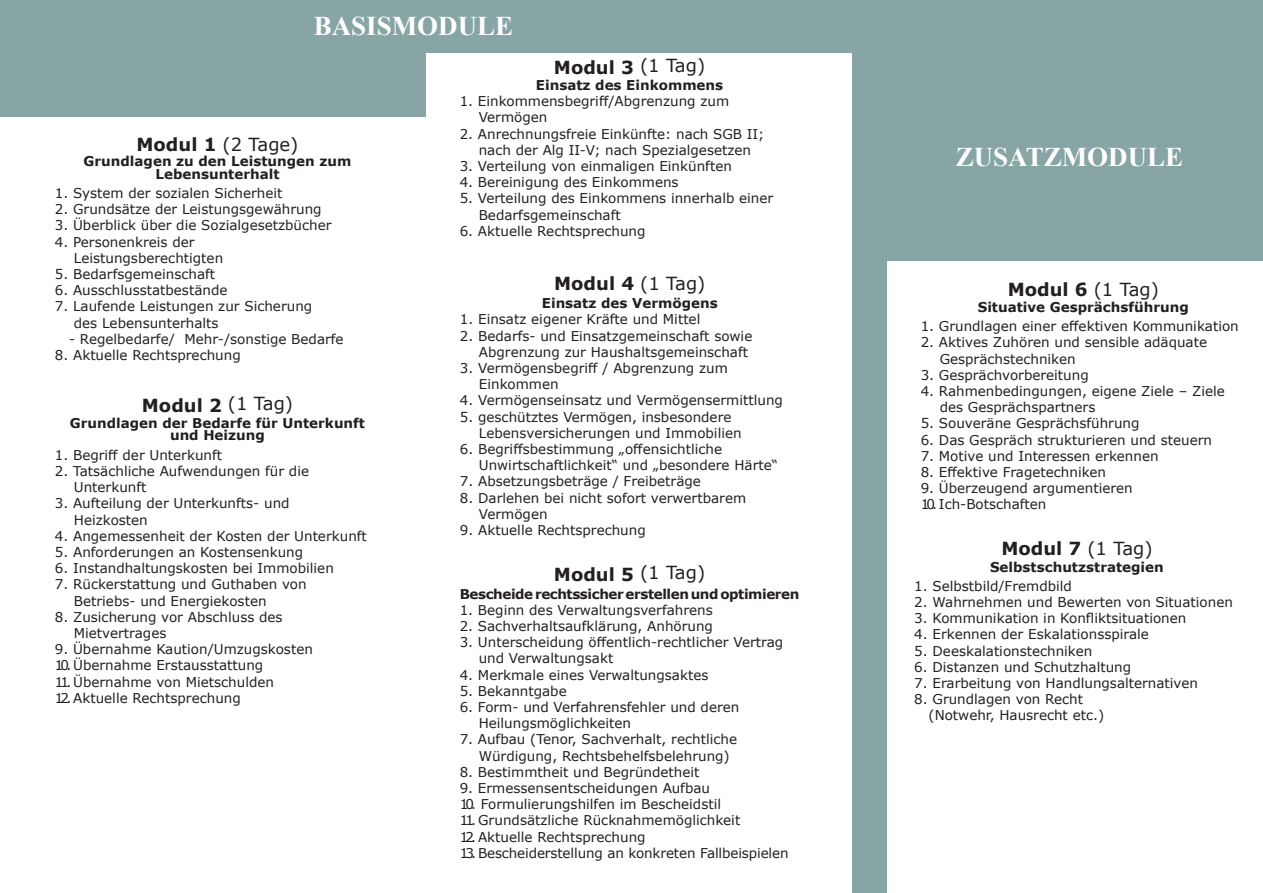
<style>
.page{position:relative;width:1263px;height:893px;background:#fff}
.page>*{position:absolute;margin:0;border:0;box-sizing:border-box;transform-origin:0 0}
.t1{font:700 27px "Times New Roman";color:#fff}
.t2{font:700 18px "Verdana";color:#231f20}
.t3{font:18px "Verdana";color:#231f20}
.t4{font:13.5px/16.2px "Verdana";color:#231f20}
.t5{font:700 13.5px/12.6px "Verdana";color:#231f20;text-align:center}
.t6{font:700 13.5px "Verdana";letter-spacing:-.03em;color:#231f20}
.s1{font-weight:700}
.s2{font-weight:400}
</style>
<div class="page">
<div style="left:0;top:0;width:929px;height:53px;background:#87a5a4"></div>
<div style="left:853px;top:94px;width:410px;height:166px;background:#87a5a4"></div>
<div style="left:853px;top:249px;width:34px;height:644px;background:#87a5a4"></div>
<div style="left:853px;top:0;width:410px;height:100px;background:#87a5a4"></div>
<div style="left:0;top:47px;width:425px;height:70px;background:#87a5a4"></div>
<p class="t1" style="left:314px;top:6px;width:201px">BASISMODULE</p>
<p class="t3" style="left:137px;top:132px;width:163px"><span class="s1">Modul 1</span> (2 Tage)</p>
<p class="t5" style="left:84px;top:154px;width:269px;line-height:13.2px">Grundlagen zu den Leistungen zum<br>Lebensunterhalt</p>
<p class="t4" style="left:55px;top:185px;width:229px">1. System der sozialen Sicherheit</p>
<p class="t4" style="left:55px;top:201px;width:268px">2. Grundsätze der Leistungsgewährung</p>
<p class="t4" style="left:55px;top:217px;width:278px">3. Überblick über die Sozialgesetzbücher</p>
<p class="t4" style="left:74px;top:233px;width:151px;text-indent:-19px">4. Personenkreis der<br>Leistungsberechtigten</p>
<p class="t4" style="left:55px;top:266px;width:162px">5. Bedarfsgemeinschaft</p>
<p class="t4" style="left:55px;top:282px;width:174px">6. Ausschlusstatbestände</p>
<p class="t4" style="left:74px;top:298px;width:240px;text-indent:-19px">7. Laufende Leistungen zur Sicherung des Lebensunterhalts</p>
<p class="t4" style="left:69px;top:331px;width:276px">- Regelbedarfe/ Mehr-/sonstige Bedarfe</p>
<p class="t4" style="left:55px;top:347px;width:187px">8. Aktuelle Rechtsprechung</p>
<p class="t2" style="left:142px;top:392px;width:153px">Modul 2 <span class="s2">(1 Tag)</span></p>
<p class="t5" style="left:70px;top:416px;width:297px">Grundlagen der Bedarfe für Unterkunft und Heizung</p>
<p class="t4" style="left:55px;top:447px;width:169px">1. Begriff der Unterkunft</p>
<p class="t4" style="left:74px;top:463px;width:237px;text-indent:-19px">2. Tatsächliche Aufwendungen für die<br>Unterkunft</p>
<p class="t4" style="left:74px;top:495px;width:217px;text-indent:-19px">3. Aufteilung der Unterkunfts- und<br>Heizkosten</p>
<p class="t4" style="left:55px;top:528px;width:314px">4. Angemessenheit der Kosten der Unterkunft</p>
<p class="t4" style="left:55px;top:544px;width:250px">5. Anforderungen an Kostensenkung</p>
<p class="t4" style="left:55px;top:560px;width:280px">6. Instandhaltungskosten bei Immobilien</p>
<p class="t4" style="left:74px;top:576px;width:234px;text-indent:-19px">7. Rückerstattung und Guthaben von<br>Betriebs- und Energiekosten</p>
<p class="t4" style="left:74px;top:609px;width:210px;text-indent:-19px">8. Zusicherung vor Abschluss des<br>Mietvertrages</p>
<p class="t4" style="left:55px;top:641px;width:260px">9. Übernahme Kaution/Umzugskosten</p>
<p class="t4" style="left:55px;top:657px;width:210px">10. Übernahme Erstausstattung</p>
<p class="t4" style="left:55px;top:673px;width:221px">11. Übernahme von Mietschulden</p>
<p class="t4" style="left:55px;top:690px;width:187px">12. Aktuelle Rechtsprechung</p>
<p class="t2" style="left:554px;top:54px;width:153px">Modul 3 <span class="s2">(1 Tag)</span></p>
<p class="t5" style="left:536px;top:78px;width:189px">Einsatz des Einkommens</p>
<p class="t4" style="left:479px;top:93px;width:252px;text-indent:-19px">1. Einkommensbegriff/Abgrenzung zum<br>Vermögen</p>
<p class="t4" style="left:460px;top:125px;width:306px;text-align:center">2. Anrechnungsfreie Einkünfte: nach SGB II; nach der Alg II-V; nach Spezialgesetzen</p>
<p class="t4" style="left:460px;top:158px;width:274px">3. Verteilung von einmaligen Einkünften</p>
<p class="t4" style="left:460px;top:174px;width:220px">4. Bereinigung des Einkommens</p>
<p class="t4" style="left:479px;top:190px;width:296px;text-indent:-19px">5. Verteilung des Einkommens innerhalb einer<br>Bedarfsgemeinschaft</p>
<p class="t4" style="left:460px;top:223px;width:187px">6. Aktuelle Rechtsprechung</p>
<p class="t2" style="left:554px;top:271px;width:153px">Modul 4 <span class="s2">(1 Tag)</span></p>
<p class="t5" style="left:542px;top:297px;width:177px">Einsatz des Vermögens</p>
<p class="t4" style="left:460px;top:311px;width:242px">1. Einsatz eigener Kräfte und Mittel</p>
<p class="t4" style="left:460px;top:327px;width:294px">2. Bedarfs- und Einsatzgemeinschaft sowie</p>
<p class="t4" style="left:479px;top:344px;width:271px">Abgrenzung zur Haushaltsgemeinschaft</p>
<p class="t4" style="left:479px;top:360px;width:250px;text-indent:-19px">3. Vermögensbegriff / Abgrenzung zum<br>Einkommen</p>
<p class="t4" style="left:460px;top:392px;width:325px">4. Vermögenseinsatz und Vermögensermittlung</p>
<p class="t4" style="left:479px;top:408px;width:264px;text-indent:-19px">5. geschütztes Vermögen, insbesondere<br>Lebensversicherungen und Immobilien</p>
<p class="t4" style="left:479px;top:441px;width:301px;text-indent:-19px">6. Begriffsbestimmung „offensichtliche<br>Unwirtschaftlichkeit“ und „besondere Härte“</p>
<p class="t4" style="left:460px;top:473px;width:243px">7. Absetzungsbeträge / Freibeträge</p>
<p class="t4" style="left:479px;top:489px;width:269px;text-indent:-19px">8. Darlehen bei nicht sofort verwertbarem<br>Vermögen</p>
<p class="t4" style="left:460px;top:522px;width:187px">9. Aktuelle Rechtsprechung</p>
<p class="t2" style="left:554px;top:561px;width:153px">Modul 5 <span class="s2">(1 Tag)</span></p>
<p class="t6" style="left:460px;top:584px;width:341px">Bescheide rechtssicher erstellen und optimieren</p>
<p class="t4" style="left:460px;top:602px;width:255px">1. Beginn des Verwaltungsverfahrens</p>
<p class="t4" style="left:460px;top:618px;width:255px">2. Sachverhaltsaufklärung, Anhörung</p>
<p class="t4" style="left:479px;top:634px;width:306px;text-indent:-19px">3. Unterscheidung öffentlich-rechtlicher Vertrag und Verwaltungsakt</p>
<p class="t4" style="left:460px;top:666px;width:250px">4. Merkmale eines Verwaltungsaktes</p>
<p class="t4" style="left:460px;top:683px;width:109px">5. Bekanntgabe</p>
<p class="t4" style="left:479px;top:699px;width:262px;text-indent:-19px">6. Form- und Verfahrensfehler und deren<br>Heilungsmöglichkeiten</p>
<p class="t4" style="left:479px;top:731px;width:260px;text-indent:-19px">7. Aufbau (Tenor, Sachverhalt, rechtliche<br>Würdigung, Rechtsbehelfsbelehrung)</p>
<p class="t4" style="left:460px;top:764px;width:241px">8. Bestimmtheit und Begründetheit</p>
<p class="t4" style="left:460px;top:780px;width:252px">9. Ermessensentscheidungen Aufbau</p>
<p class="t4" style="left:460px;top:796px;width:263px">10. Formulierungshilfen im Bescheidstil</p>
<p class="t4" style="left:460px;top:812px;width:282px">11. Grundsätzliche Rücknahmemöglichkeit</p>
<p class="t4" style="left:460px;top:828px;width:187px">12. Aktuelle Rechtsprechung</p>
<p class="t4" style="left:460px;top:845px;width:330px">13. Bescheiderstellung an konkreten Fallbeispielen</p>
<p class="t1" style="left:956px;top:137px;width:229px">ZUSATZMODULE</p>
<p class="t2" style="left:1008px;top:277px;width:153px">Modul 6 <span class="s2">(1 Tag)</span></p>
<p class="t5" style="left:978px;top:301px;width:213px">Situative Gesprächsführung</p>
<p class="t4" style="left:921px;top:318px;width:320px">1. Grundlagen einer effektiven Kommunikation</p>
<p class="t4" style="left:940px;top:334px;width:269px;text-indent:-19px">2. Aktives Zuhören und sensible adäquate<br>Gesprächstechniken</p>
<p class="t4" style="left:921px;top:367px;width:170px">3. Gesprächvorbereitung</p>
<p class="t4" style="left:940px;top:383px;width:287px;text-indent:-19px">4. Rahmenbedingungen, eigene Ziele – Ziele des Gesprächspartners</p>
<p class="t4" style="left:921px;top:415px;width:220px">5. Souveräne Gesprächsführung</p>
<p class="t4" style="left:921px;top:431px;width:293px">6. Das Gespräch strukturieren und steuern</p>
<p class="t4" style="left:921px;top:448px;width:239px">7. Motive und Interessen erkennen</p>
<p class="t4" style="left:921px;top:464px;width:187px">8. Effektive Fragetechniken</p>
<p class="t4" style="left:921px;top:480px;width:214px">9. Überzeugend argumentieren</p>
<p class="t4" style="left:921px;top:496px;width:127px">10. Ich-Botschaften</p>
<p class="t2" style="left:1001px;top:536px;width:153px">Modul 7 <span class="s2">(1 Tag)</span></p>
<p class="t5" style="left:990px;top:560px;width:175px">Selbstschutzstrategien</p>
<p class="t4" style="left:914px;top:578px;width:159px">1. Selbstbild/Fremdbild</p>
<p class="t4" style="left:914px;top:594px;width:320px">2. Wahrnehmen und Bewerten von Situationen</p>
<p class="t4" style="left:914px;top:610px;width:274px">3. Kommunikation in Konfliktsituationen</p>
<p class="t4" style="left:914px;top:626px;width:236px">4. Erkennen der Eskalationsspirale</p>
<p class="t4" style="left:914px;top:642px;width:180px">5. Deeskalationstechniken</p>
<p class="t4" style="left:914px;top:659px;width:218px">6. Distanzen und Schutzhaltung</p>
<p class="t4" style="left:914px;top:675px;width:285px">7. Erarbeitung von Handlungsalternativen</p>
<p class="t4" style="left:928px;top:691px;width:177px;text-indent:-14px">8. Grundlagen von Recht (Notwehr, Hausrecht etc.)</p>
</div>
